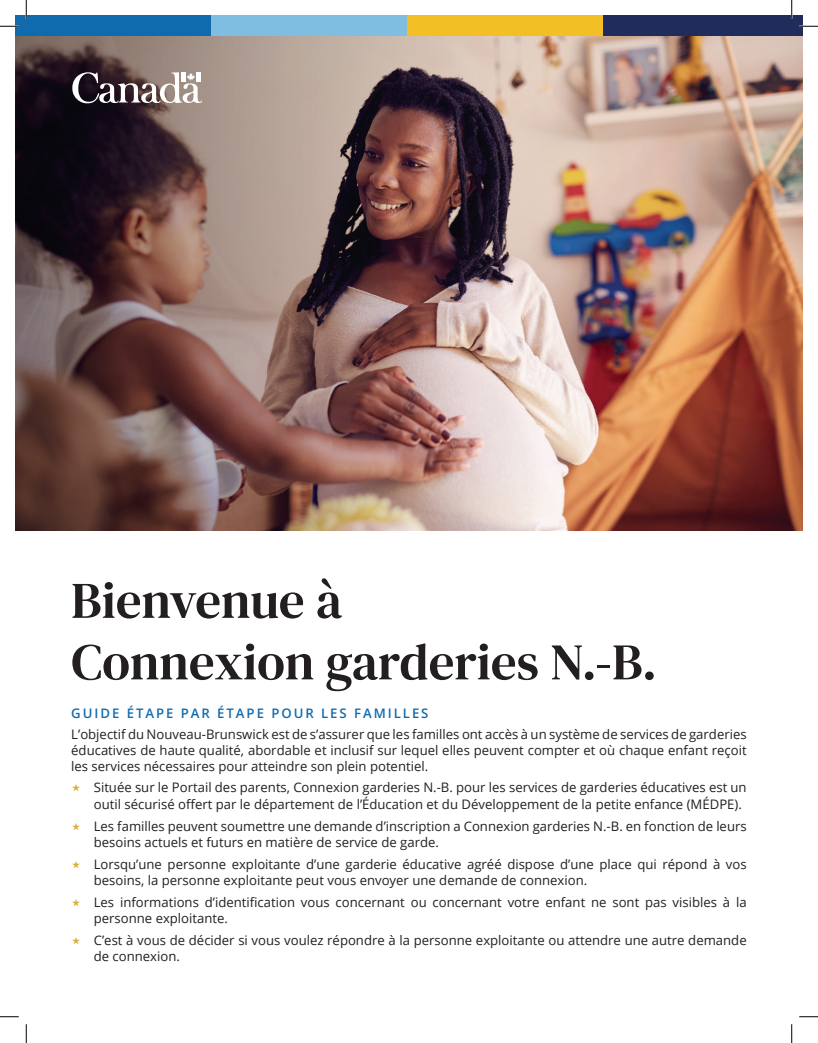
<style>
.page{position:relative;width:818px;height:1043px;background:#fff}
.page>*{position:absolute;margin:0;border:0;box-sizing:border-box;transform-origin:0 0}
.t1{font:51.25px/61.5px "DM Serif Text";color:#231f20}
.t2{font:13.12px/16.2px "Open Sans";color:#231f20}
.t3{font:600 13.12px "Open Sans";letter-spacing:.15em;color:#0f6baf}
</style>
<div class="page">
<img style="left:15px;top:35px;width:787px;height:495px">
<svg style="left:71px;top:71px;width:131px;height:32px"></svg>
<div style="left:602px;top:15px;width:200px;height:20px;background:#202c5b"></div>
<div style="left:407px;top:15px;width:195px;height:20px;background:#f2c024"></div>
<div style="left:211px;top:15px;width:196px;height:20px;background:#80bee1"></div>
<div style="left:15px;top:15px;width:196px;height:20px;background:#0f6bae"></div>
<svg style="left:0;top:25px;width:19px;height:2px"></svg>
<svg style="left:799px;top:25px;width:19px;height:2px"></svg>
<svg style="left:0;top:1016px;width:19px;height:1px"></svg>
<svg style="left:799px;top:1016px;width:19px;height:1px"></svg>
<svg style="left:25px;top:0;width:2px;height:19px"></svg>
<svg style="left:25px;top:1024px;width:2px;height:18px"></svg>
<svg style="left:790px;top:0;width:2px;height:19px"></svg>
<svg style="left:791px;top:1024px;width:1px;height:18px"></svg>
<h1 class="t1" style="left:71px;top:570px;width:587px">Bienvenue à<br>Connexion garderies N.-B.</h1>
<p class="t3" style="left:71px;top:704px;width:359px">GUIDE ÉTAPE PAR ÉTAPE POUR LES FAMILLES</p>
<p class="t2" style="left:71px;top:726px;width:677px;line-height:15.8px;text-align:justify">L’objectif du Nouveau-Brunswick est de s’assurer que les familles ont accès à un système de services de garderies éducatives de haute qualité, abordable et inclusif sur lequel elles peuvent compter et où chaque enfant reçoit les services nécessaires pour atteindre son plein potentiel.</p>
<p class="t2" style="left:94px;top:779px;width:654px">Située sur le Portail des parents, Connexion garderies N.-B. pour les services de garderies éducatives est un outil sécurisé offert par le département de l’Éducation et du Développement de la petite enfance (MÉDPE).</p>
<p class="t2" style="left:94px;top:817px;width:654px">Les familles peuvent soumettre une demande d’inscription a Connexion garderies N.-B. en fonction de leurs besoins actuels et futurs en matière de service de garde.</p>
<p class="t2" style="left:94px;top:855px;width:654px">Lorsqu’une personne exploitante d’une garderie éducative agréé dispose d’une place qui répond à vos besoins, la personne exploitante peut vous envoyer une demande de connexion.</p>
<p class="t2" style="left:94px;top:893px;width:654px">Les informations d’identification vous concernant ou concernant votre enfant ne sont pas visibles à la personne exploitante.</p>
<p class="t2" style="left:94px;top:931px;width:654px">C’est à vous de décider si vous voulez répondre à la personne exploitante ou attendre une autre demande de connexion.</p>
</div>
